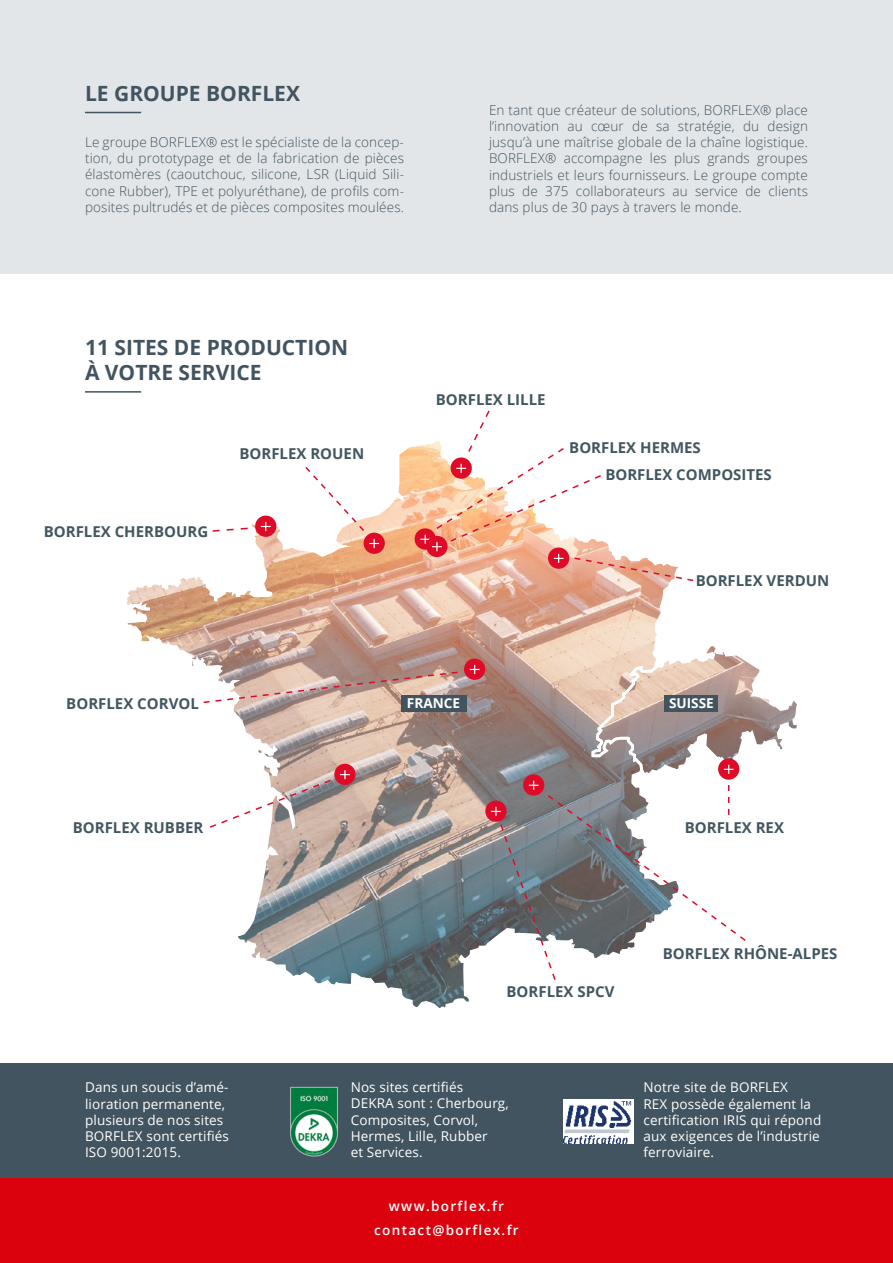
<style>
.page{position:relative;width:893px;height:1263px;background:#fff}
.page>*{position:absolute;margin:0;border:0;box-sizing:border-box;transform-origin:0 0}
.t1{font:700 21px "Open Sans";color:#42545f}
.t2{font:700 15px "Open Sans";color:#435761}
.t3{font:700 13.65px "Open Sans";color:#fff}
.t4{font:300 13.5px/16.2px "Open Sans";letter-spacing:.01em;color:#42545f;text-align:justify}
.t5{font:13.5px/16.2px "Open Sans";letter-spacing:.01em;color:#fff}
.t6{font:600 13.5px/24.8px "Open Sans";letter-spacing:.1em;color:#fff;text-align:center}
</style>
<div class="page">
<div style="left:0;top:1179px;width:893px;height:84px;background:#db020d"></div>
<div style="left:0;top:0;width:893px;height:274px;background:#e3e6e9"></div>
<hr style="left:85px;top:112px;width:56px;height:1px;background:#42545f">
<img style="left:127px;top:445px;width:543px;height:563px">
<div style="left:401px;top:695px;width:65px;height:17px;background:#42545f"></div>
<hr style="left:85px;top:391px;width:56px;height:2px;background:#42545f">
<hr style="left:892px;top:1178px;width:1px;height:85px;background:#db020d">
<div style="left:364px;top:533px;width:21px;height:21px;background:#de0a28;border-radius:50%"></div>
<svg style="left:369px;top:539px;width:10px;height:9px"></svg>
<div style="left:415px;top:528px;width:21px;height:22px;background:#de0a28;border-radius:50%"></div>
<div style="left:464px;top:659px;width:21px;height:21px;background:#de0a28;border-radius:50%"></div>
<svg style="left:470px;top:665px;width:10px;height:9px"></svg>
<div style="left:334px;top:764px;width:22px;height:21px;background:#de0a28;border-radius:50%"></div>
<svg style="left:340px;top:770px;width:10px;height:9px"></svg>
<svg style="left:485px;top:800px;width:22px;height:22px"></svg>
<div style="left:255px;top:516px;width:21px;height:21px;background:#de0a28;border-radius:50%"></div>
<svg style="left:261px;top:522px;width:10px;height:9px"></svg>
<svg style="left:208px;top:778px;width:124px;height:51px"></svg>
<svg style="left:202px;top:671px;width:257px;height:33px"></svg>
<svg style="left:211px;top:527px;width:38px;height:6px"></svg>
<svg style="left:304px;top:465px;width:62px;height:68px"></svg>
<svg style="left:420px;top:410px;width:274px;height:172px"></svg>
<svg style="left:491px;top:642px;width:306px;height:339px"></svg>
<div style="left:0;top:1063px;width:892px;height:115px;background:#42545f"></div>
<img style="left:290px;top:1086px;width:48px;height:71px">
<img style="left:563px;top:1099px;width:71px;height:44px">
<h1 class="t1" style="left:85px;top:79px;width:45px">LE GROUPE</h1>
<h1 class="t1" style="left:206px;top:79px;width:16px">BOR</h1>
<h1 class="t1" style="left:251px;top:79px;width:25px">FLEX</h1>
<p class="t4" style="left:85px;top:134px;width:320px">Le groupe BORFLEX® est le spécialiste de la concep&shy;tion, du prototypage et de la fabrication de pièces élastomères (caoutchouc, silicone, LSR (Liquid Sili&shy;cone Rubber), TPE et polyuréthane), de profils com&shy;posites pultrudés et de pièces composites moulées.</p>
<p class="t4" style="left:489px;top:102px;width:320px">En tant que créateur de solutions, BORFLEX® place l’innovation au cœur de sa stratégie, du design jusqu’à une maîtrise globale de la chaîne logistique.<br>BORFLEX® accompagne les plus grands groupes industriels et leurs fournisseurs. Le groupe compte plus de 375 collaborateurs au service de clients dans plus de 30 pays à travers le monde.</p>
<h1 class="t1" style="left:85px;top:333px;width:41px">11 SITES</h1>
<h1 class="t1" style="left:174px;top:333px;width:48px">DE PRODUCTION</h1>
<h1 class="t1" style="left:85px;top:358px;width:48px">À VOTRE</h1>
<h1 class="t1" style="left:179px;top:358px;width:62px">SERVICE</h1>
<p class="t2" style="left:44px;top:521px;width:12px">BOR</p>
<p class="t2" style="left:76px;top:521px;width:18px">FLEX</p>
<p class="t2" style="left:115px;top:521px;width:33px">CHERBOURG</p>
<p class="t2" style="left:239px;top:443px;width:12px">BOR</p>
<p class="t2" style="left:271px;top:443px;width:18px">FLEX</p>
<p class="t2" style="left:310px;top:443px;width:12px">ROUEN</p>
<p class="t2" style="left:436px;top:389px;width:12px">BOR</p>
<p class="t2" style="left:468px;top:389px;width:18px">FLEX</p>
<p class="t2" style="left:507px;top:389px;width:9px">LILLE</p>
<p class="t2" style="left:569px;top:437px;width:12px">BOR</p>
<p class="t2" style="left:601px;top:437px;width:18px">FLEX</p>
<p class="t2" style="left:640px;top:437px;width:22px">HERMES</p>
<p class="t2" style="left:605px;top:464px;width:12px">BOR</p>
<p class="t2" style="left:637px;top:464px;width:18px">FLEX</p>
<p class="t2" style="left:676px;top:464px;width:11px">COMPOSITES</p>
<p class="t2" style="left:696px;top:570px;width:12px">BOR</p>
<p class="t2" style="left:728px;top:570px;width:18px">FLEX</p>
<p class="t2" style="left:767px;top:570px;width:21px">VERDUN</p>
<p class="t2" style="left:66px;top:692px;width:12px">BOR</p>
<p class="t2" style="left:98px;top:692px;width:18px">FLEX</p>
<p class="t2" style="left:137px;top:692px;width:12px">COR</p>
<p class="t2" style="left:169px;top:692px;width:21px">VOL</p>
<p class="t3" style="left:407px;top:694px;width:55px">FRANCE</p>
<p class="t3" style="left:669px;top:694px;width:46px">SUISSE</p>
<p class="t2" style="left:73px;top:817px;width:12px">BOR</p>
<p class="t2" style="left:105px;top:817px;width:18px">FLEX</p>
<p class="t2" style="left:144px;top:817px;width:11px">RUBBER</p>
<p class="t2" style="left:685px;top:817px;width:12px">BOR</p>
<p class="t2" style="left:717px;top:817px;width:18px">FLEX</p>
<p class="t2" style="left:756px;top:817px;width:30px">REX</p>
<p class="t2" style="left:663px;top:943px;width:12px">BOR</p>
<p class="t2" style="left:695px;top:943px;width:18px">FLEX</p>
<p class="t2" style="left:734px;top:943px;width:69px">RHÔNE-ALPES</p>
<p class="t2" style="left:507px;top:981px;width:12px">BOR</p>
<p class="t2" style="left:538px;top:981px;width:18px">FLEX</p>
<p class="t2" style="left:577px;top:981px;width:38px">SPC V</p>
<p class="t5" style="left:85px;top:1079px;width:145px">Dans un soucis d’amé&shy;lioration permanente, plusieurs de nos sites<br>BORFLEX sont certifiés<br>ISO</p>
<p class="t5" style="left:111px;top:1144px;width:72px">9001:2015.</p>
<p class="t5" style="left:351px;top:1079px;width:160px">Nos sites certifiés<br>DEKRA sont : Cherbourg,<br>Composites, Corvol,<br>Hermes, Lille, Rubber<br>et Services.</p>
<p class="t5" style="left:643px;top:1079px;width:179px">Notre site de BORFLEX<br>REX possède également la certification IRIS qui répond aux exigences de l’industrie ferroviaire.</p>
<p class="t6" style="left:374px;top:1193px;width:146px">www.borflex.fr contact@borflex.fr</p>
</div>
